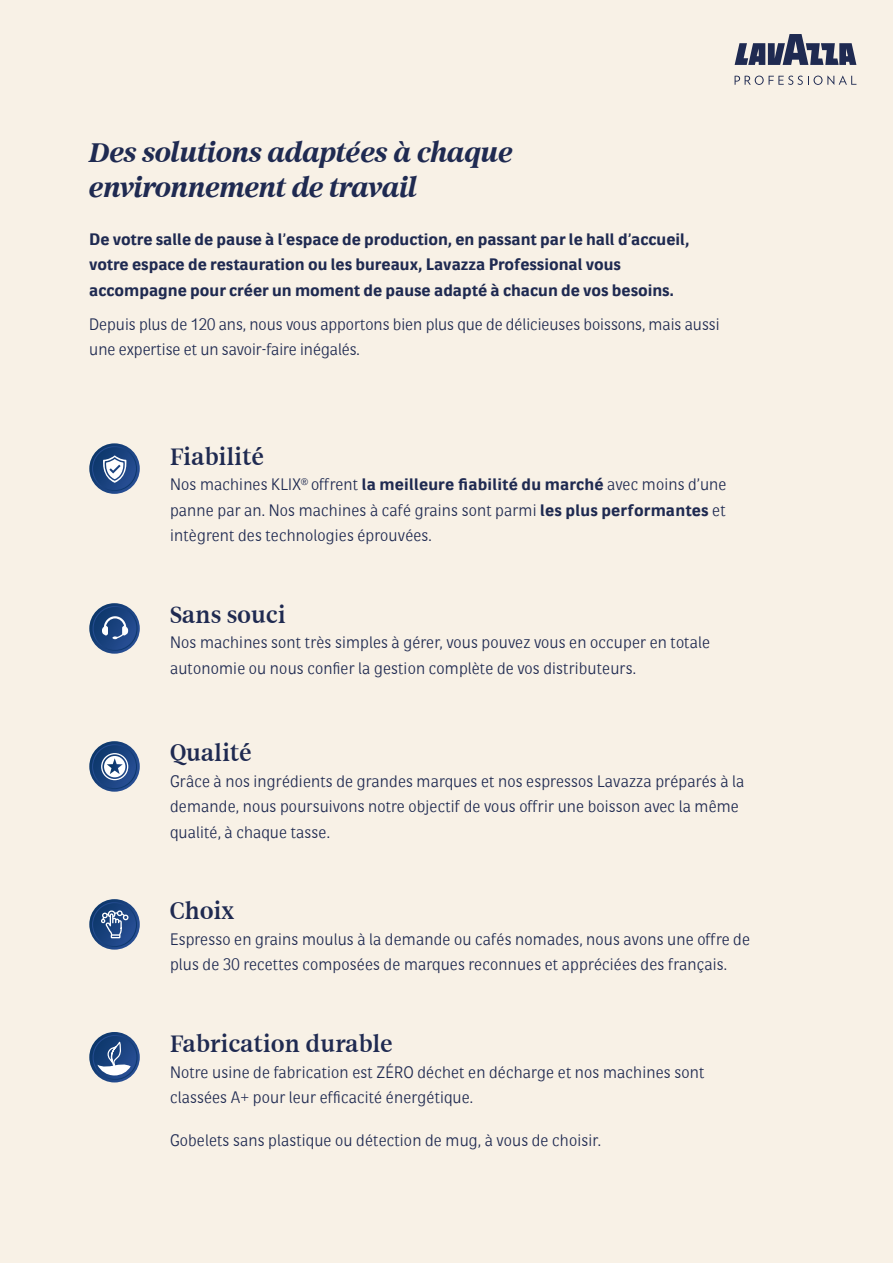
<style>
.page{position:relative;width:893px;height:1263px;background:#f8f1e6}
.page>*{position:absolute;margin:0;border:0;box-sizing:border-box;transform-origin:0 0}
.t1{font:italic 600 31.5px/34.5px "LAVAZZ Atitle";color:#1f2a51}
.t2{font:500 27px "LAVAZZ Atitle";letter-spacing:.01em;color:#1f2a51}
.t3{font:16.5px/25.5px "LAVAZZ Atxt";letter-spacing:.01em;color:#1f2a51}
.t4{font:700 16.5px/25.5px "LAVAZZ Atxt";color:#1f2a51}
.s1{font-weight:700}
</style>
<div class="page">
<svg style="left:89px;top:443px;width:51px;height:51px"></svg>
<svg style="left:103px;top:455px;width:24px;height:28px"></svg>
<div style="left:92px;top:446px;width:45px;height:45px;border:1px solid #fff;border-radius:50%"></div>
<svg style="left:89px;top:1032px;width:51px;height:50px"></svg>
<svg style="left:97px;top:1039px;width:34px;height:36px"></svg>
<div style="left:93px;top:1035px;width:44px;height:45px;border:1px solid #fff;border-radius:50%"></div>
<svg style="left:89px;top:603px;width:51px;height:51px"></svg>
<div style="left:93px;top:606px;width:44px;height:45px;border:1px solid #fff;border-radius:50%"></div>
<svg style="left:102px;top:616px;width:26px;height:23px"></svg>
<svg style="left:89px;top:741px;width:51px;height:51px;background:#2c5188"></svg>
<div style="left:92px;top:744px;width:45px;height:45px;border:1px solid #fff;border-radius:50%"></div>
<div style="left:101px;top:753px;width:27px;height:27px;border:1px solid #fff;border-radius:50%"></div>
<div style="left:104px;top:756px;width:21px;height:21px;background:#fff;border-radius:50%"></div>
<svg style="left:107px;top:758px;width:16px;height:16px"></svg>
<svg style="left:89px;top:899px;width:51px;height:51px"></svg>
<div style="left:92px;top:902px;width:45px;height:45px;border:1px solid #fff;border-radius:50%"></div>
<svg style="left:101px;top:910px;width:27px;height:28px"></svg>
<svg style="left:735px;top:76px;width:121px;height:9px"></svg>
<svg style="left:735px;top:34px;width:121px;height:31px"></svg>
<h1 class="t1" style="left:89px;top:136px;width:425px">Des solutions adaptées à chaque environnement de travail</h1>
<p class="t4" style="left:89px;top:226px;width:601px">De votre salle de pause à l’espace de production, en passant par le hall d’accueil, votre espace de restauration ou les bureaux, Lavazza Professional vous accompagne pour créer un moment de pause adapté à chacun de vos besoins.</p>
<p class="t3" style="left:89px;top:311px;width:632px">Depuis plus de 120 ans, nous vous apportons bien plus que de délicieuses boissons, mais aussi une expertise et un savoir-faire inégalés.</p>
<h2 class="t2" style="left:170px;top:443px;width:95px">Fiabilité</h2>
<p class="t3" style="left:170px;top:472px;width:558px;text-align:justify">Nos machines KLIX<sup>®</sup> offrent <span class="s1">la meilleure fiabilité du marché</span> avec moins d’une panne par an. Nos machines à café grains sont parmi <span class="s1">les plus performantes</span> et intègrent des technologies éprouvées.</p>
<h2 class="t2" style="left:170px;top:601px;width:117px">Sans souci</h2>
<p class="t3" style="left:170px;top:630px;width:541px">Nos machines sont très simples à gérer, vous pouvez vous en occuper en totale autonomie ou nous confier la gestion complète de vos distributeurs.</p>
<h2 class="t2" style="left:170px;top:740px;width:83px">Qualité</h2>
<p class="t3" style="left:170px;top:769px;width:576px">Grâce à nos ingrédients de grandes marques et nos espressos Lavazza préparés à la demande, nous poursuivons notre objectif de vous offrir une boisson avec la même qualité, à chaque tasse.</p>
<h2 class="t2" style="left:170px;top:898px;width:66px">Choix</h2>
<p class="t3" style="left:170px;top:926px;width:581px">Espresso en grains moulus à la demande ou cafés nomades, nous avons une offre de plus de 30 recettes composées de marques reconnues et appréciées des français.</p>
<h2 class="t2" style="left:170px;top:1031px;width:224px">Fabrication durable</h2>
<p class="t3" style="left:170px;top:1059px;width:536px">Notre usine de fabrication est ZÉRO déchet en décharge et nos machines sont classées A+ pour leur efficacité énergétique.</p>
<p class="t3" style="left:170px;top:1127px;width:432px">Gobelets sans plastique ou détection de mug, à vous de choisir.</p>
</div>
